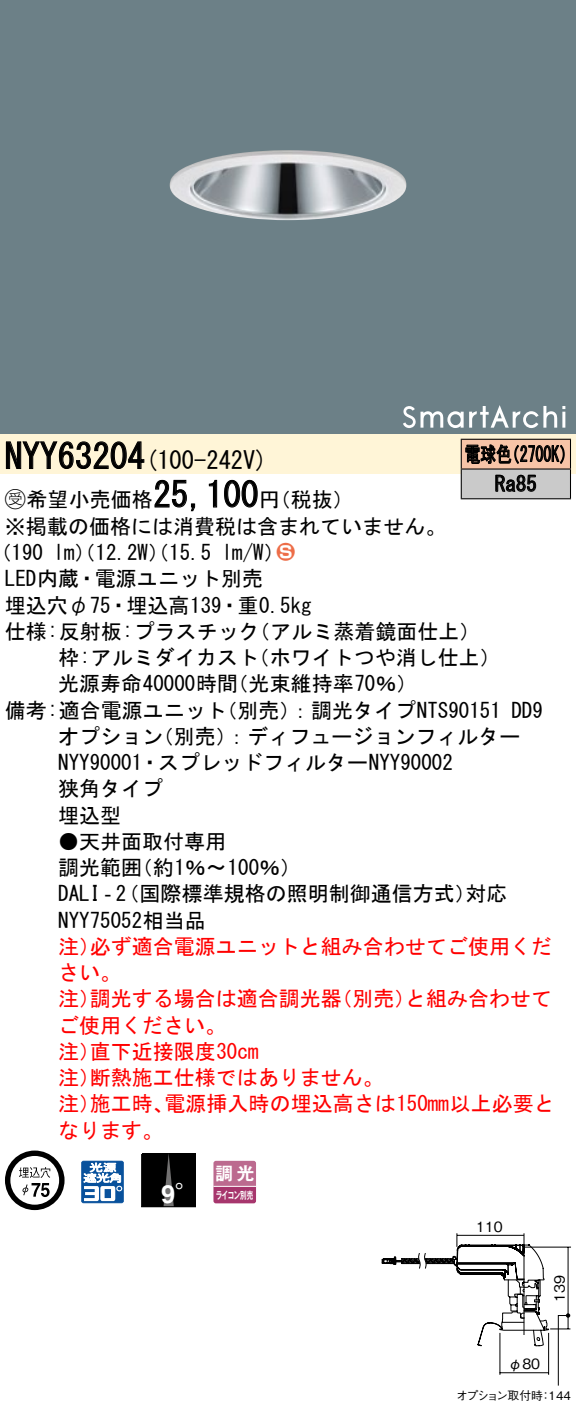
<style>
.page{position:relative;width:576px;height:1420px;background:#fff}
.page>*{position:absolute;margin:0;border:0;box-sizing:border-box;transform-origin:0 0}
.t1{font:35px "MS Gothic";color:#000}
.t2{font:700 25.2px "Helvetica LT Std";color:#fff}
.t3{font:24.5px "MS Gothic";color:#000}
.t4{font:21px/26.2px "MS Gothic";color:#000}
.t5{font:21px/26.2px "MS Gothic";color:#f00}
.t6{font:21px/29.8px "MS Gothic";color:#000;scale:.75 1}
.t7{font:21px "Ford Classification 1";color:#ed6d48}
.t8{font:17.5px "Gothic MB101 Pro De Bold 90 pv RKSJ H";color:#fff}
.t9{font:14px "Gothic BBB Pro Medium 90 pv RKSJ H";color:#000}
.t10{font:11.9px "Gothic BBB Pro Medium 90 pv RKSJ H";letter-spacing:-.095em;color:#000}
.t11{font:11.9px "Gothic BBB Pro Medium 90 pv RKSJ H";letter-spacing:-.05em;color:#000}
.t12{font:10.15px "Gothic MB101 Pro De Bold 90 pv RKSJ H";letter-spacing:-.05em;color:#fff;scale:.65 1}
.s1{font-family:"Ford Classification 1"}
.s2{color:#fff}
.s3{font-family:"Koz Go Pro Regular 90 pv RKSJ H";font-weight:400}
</style>
<div class="page">
<div style="left:0;top:0;width:575px;height:404px;background:#6c8087"></div>
<img style="left:169px;top:150px;width:237px;height:70px">
<div style="left:0;top:404px;width:575px;height:30px;background:#6c8087"></div>
<svg style="left:403px;top:406px;width:60px;height:22px"></svg>
<svg style="left:469px;top:405px;width:96px;height:23px"></svg>
<div style="left:0;top:434px;width:575px;height:40px;background:#fff5d7"></div>
<svg style="left:6px;top:441px;width:139px;height:28px"></svg>
<svg style="left:154px;top:479px;width:42px;height:33px"></svg>
<svg style="left:208px;top:479px;width:9px;height:29px"></svg>
<svg style="left:224px;top:479px;width:34px;height:29px"></svg>
<svg style="left:5px;top:1150px;width:59px;height:60px"></svg>
<svg style="left:81px;top:1160px;width:43px;height:43px"></svg>
<div style="left:142px;top:1153px;width:53px;height:53px;background:#000"></div>
<svg style="left:163px;top:1156px;width:11px;height:49px"></svg>
<div style="left:141px;top:1154px;width:55px;height:53px;border:1px solid #000"></div>
<svg style="left:213px;top:1161px;width:43px;height:42px;background:#b45783"></svg>
<hr style="left:213px;top:1185px;width:43px;height:2px;background:#fff">
<div style="left:461px;top:439px;width:109px;height:30px;background:#f7c4a7"></div>
<div style="left:461px;top:469px;width:109px;height:30px;background:#cacaca"></div>
<hr style="left:460px;top:439px;width:110px;height:1px;background:#000">
<hr style="left:569px;top:440px;width:2px;height:28px;background:#000">
<hr style="left:460px;top:468px;width:110px;height:2px;background:#000">
<hr style="left:569px;top:469px;width:2px;height:29px;background:#000">
<hr style="left:460px;top:498px;width:110px;height:1px;background:#000">
<svg style="left:460px;top:440px;width:104px;height:58px"></svg>
<svg style="left:381px;top:1233px;width:189px;height:153px"></svg>
<h1 class="t1" style="left:5px;top:439px;width:142px">NYY63204</h1>
<p class="t6" style="left:494px;top:439px;width:57px;text-indent:-30px">電球色<br>Ra85</p>
<p class="t6" style="left:504px;top:439px;width:96px">（2700 (K</p>
<p class="t3" style="left:145px;top:448px;width:124px">(100-242 (V</p>
<h1 class="t1" style="left:153px;top:477px;width:106px">25,100</h1>
<p class="t4" style="left:5px;top:486px;width:442px"><span class="s1">B</span>希望小売価格<br>※掲載の価格には消費税は含まれていません。</p>
<p class="t7" style="left:277px;top:541px;width:19px">2<span class="s2">3</span></p>
<p class="t4" style="left:259px;top:486px;width:96px">（円税抜(</p>
<p class="t4" style="left:222px;top:539px;width:64px">l m (W/</p>
<p class="t4" style="left:-9px;top:539px;width:54px">（190</p>
<p class="t4" style="left:5px;top:565px;width:259px">LED内蔵・電源ユニット別売</p>
<p class="t4" style="left:5px;top:592px;width:308px">埋込穴φ75・埋込高139・重0.5kg</p>
<p class="t4" style="left:249px;top:618px;width:233px">（アルミ蒸着鏡面仕上(</p>
<p class="t4" style="left:54px;top:539px;width:159px">lm）（12.2 ）（W 15.5</p>
<p class="t4" style="left:248px;top:618px;width:253px;text-indent:-243px">仕様:反射板:プラスチック<br>（ホワイトつや消し仕上(</p>
<p class="t4" style="left:227px;top:644px;width:191px;text-indent:-169px">枠:アルミダイカスト<br>（光束維持率70％(</p>
<p class="t4" style="left:58px;top:670px;width:181px">光源寿命40000時間</p>
<p class="t4" style="left:216px;top:697px;width:286px">（別売：）調光タイプNTS90151</p>
<p class="t4" style="left:153px;top:697px;width:369px;text-indent:-148px">備考:適合電源ユニット<br>（別売：）ディフュージョンフィルター</p>
<p class="t4" style="left:511px;top:697px;width:33px">DD9</p>
<p class="t4" style="left:58px;top:723px;width:396px">オプション<br>NYY90001・スプレッドフィルターNYY90002狭角タイプ<br>埋込型</p>
<p class="t4" style="left:132px;top:828px;width:171px;text-indent:-74px">●天井面取付専用<br>（約1％〜100％(</p>
<p class="t4" style="left:58px;top:854px;width:85px">調光範囲</p>
<p class="t4" style="left:58px;top:880px;width:419px">DALI‐（2 国際標準規格の照明制御通信方式）<br>NYY75052相当品</p>
<p class="t5" style="left:90px;top:933px;width:463px">必ず適合電源ユニットと組み合わせてご使用くだ</p>
<p class="t4" style="left:465px;top:880px;width:43px">対応</p>
<p class="t5" style="left:58px;top:933px;width:65px">注）さい。</p>
<p class="t5" style="left:90px;top:985px;width:253px">調光する場合は適合調光器</p>
<p class="t5" style="left:331px;top:985px;width:85px">（別売）</p>
<p class="t5" style="left:405px;top:985px;width:148px">と組み合わせて</p>
<p class="t5" style="left:58px;top:985px;width:43px">注）</p>
<p class="t5" style="left:58px;top:1012px;width:169px">ご使用ください。</p>
<p class="t5" style="left:90px;top:1038px;width:170px">直下近接限度30cm</p>
<p class="t5" style="left:90px;top:1038px;width:295px;text-indent:-32px">注）<br>断熱施工仕様ではありません。</p>
<p class="t5" style="left:58px;top:1064px;width:43px">注）</p>
<p class="t5" style="left:164px;top:1090px;width:391px">電源挿入時の埋込高さは150mm以上必要と</p>
<p class="t5" style="left:90px;top:1090px;width:85px">施工時、</p>
<p class="t5" style="left:58px;top:1090px;width:106px">注）<br>なります。</p>
<p class="t2" style="left:161px;top:1179px;width:40px">9<span class="s3">°</span></p>
<p class="t8" style="left:215px;top:1159px;width:41px">調光</p>
<p class="t12" style="left:216px;top:1186px;width:59px">ライコン別売</p>
<p class="t9" style="left:476px;top:1216px;width:28px">110</p>
<p class="t9" style="left:548px;top:1301px;width:28px;rotate:-90deg">139</p>
<p class="t9" style="left:508px;top:1352px;width:33px">φ80</p>
<p class="t10" style="left:456px;top:1386px;width:88px">オプション取付時</p>
<p class="t11" style="left:539px;top:1386px;width:33px">：144</p>
</div>
